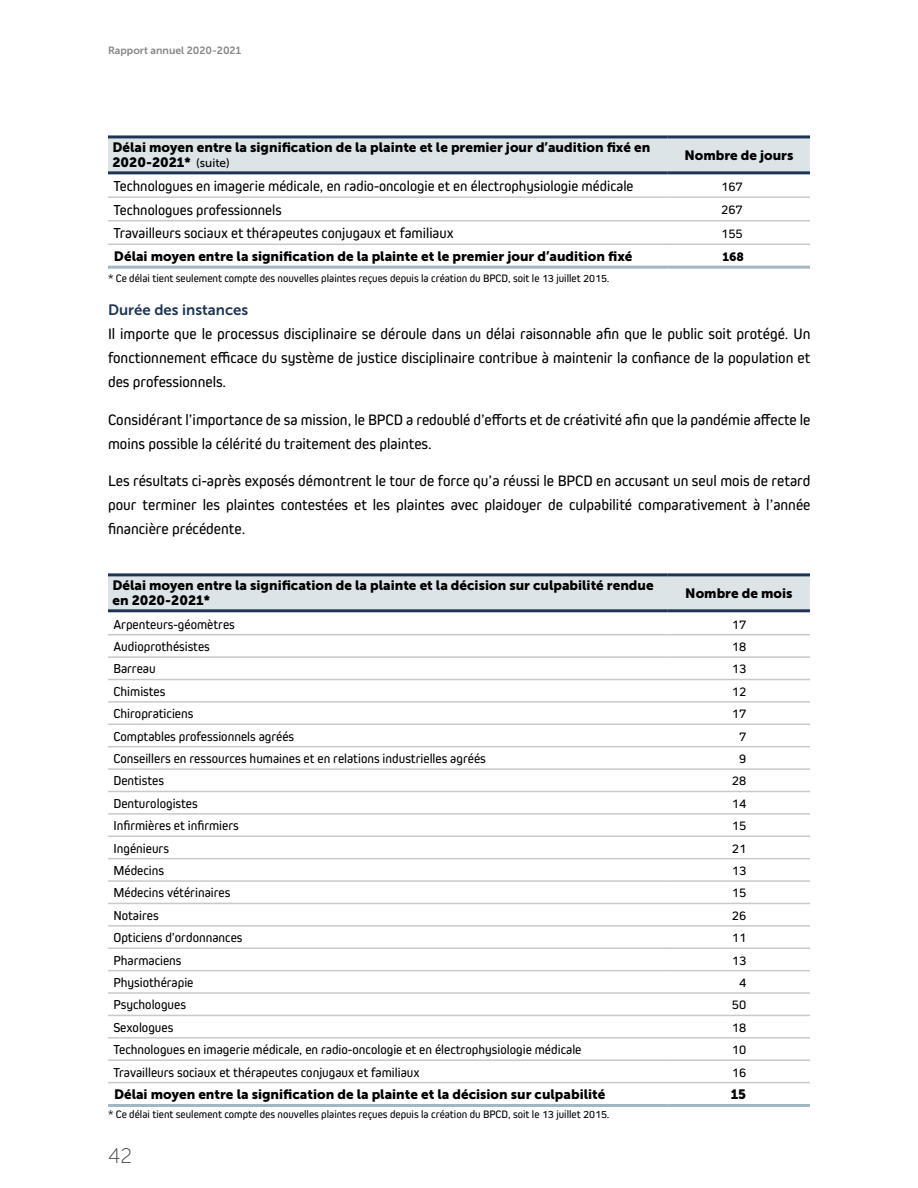
<style>
.page{position:relative;width:918px;height:1188px;background:#fff}
.page>*{position:absolute;margin:0;border:0;box-sizing:border-box;transform-origin:0 0}
.t1{font:21px "Museo Sans 100";color:#414141}
.t2{font:15.75px/24px "Kiro";color:#000;text-align:justify}
.t3{font:15px "Kiro";color:#000}
.t4{font:15px "Museo Sans 700";color:#1e3456}
.t5{font:13.5px "Kiro";color:#000}
.t6{font:13.5px/15px "Museo Sans 900";color:#000}
.t7{font:12px "Museo Sans 500";color:#000}
.t8{font:12px "Museo Sans 900";color:#000}
.t9{font:11.25px "Kiro";color:#000}
.t10{font:10.5px "Museo Sans 700";color:#868787}
</style>
<div class="page">
<div style="left:108px;top:138px;width:702px;height:33px;background:#dde4e8"></div>
<hr style="left:108px;top:135px;width:560px;height:3px;background:#1e3456">
<hr style="left:668px;top:135px;width:142px;height:3px;background:#1e3456">
<hr style="left:108px;top:171px;width:560px;height:3px;background:#1e3456">
<hr style="left:668px;top:171px;width:142px;height:3px;background:#1e3456">
<hr style="left:108px;top:244px;width:560px;height:1px;background:#c9c9ca">
<hr style="left:108px;top:266px;width:560px;height:3px;background:#a3b7c3">
<hr style="left:668px;top:266px;width:142px;height:3px;background:#a3b7c3">
<hr style="left:668px;top:244px;width:142px;height:1px;background:#c9c9ca">
<hr style="left:108px;top:196px;width:560px;height:2px;background:#c9c9ca">
<hr style="left:668px;top:196px;width:142px;height:2px;background:#c9c9ca">
<hr style="left:108px;top:220px;width:560px;height:1px;background:#c9c9ca">
<hr style="left:668px;top:220px;width:142px;height:1px;background:#c9c9ca">
<div style="left:108px;top:576px;width:702px;height:33px;background:#dde4e8"></div>
<hr style="left:108px;top:1104px;width:560px;height:3px;background:#a3b7c3">
<hr style="left:668px;top:1104px;width:142px;height:3px;background:#a3b7c3">
<hr style="left:108px;top:634px;width:560px;height:1px;background:#c9c9ca">
<hr style="left:668px;top:634px;width:142px;height:1px;background:#c9c9ca">
<hr style="left:108px;top:656px;width:560px;height:2px;background:#c9c9ca">
<hr style="left:668px;top:656px;width:142px;height:2px;background:#c9c9ca">
<hr style="left:108px;top:679px;width:560px;height:1px;background:#c9c9ca">
<hr style="left:668px;top:679px;width:142px;height:1px;background:#c9c9ca">
<hr style="left:108px;top:701px;width:560px;height:2px;background:#c9c9ca">
<hr style="left:668px;top:701px;width:142px;height:2px;background:#c9c9ca">
<hr style="left:108px;top:724px;width:560px;height:1px;background:#c9c9ca">
<hr style="left:668px;top:724px;width:142px;height:1px;background:#c9c9ca">
<hr style="left:108px;top:746px;width:560px;height:1px;background:#c9c9ca">
<hr style="left:668px;top:746px;width:142px;height:1px;background:#c9c9ca">
<hr style="left:108px;top:768px;width:560px;height:2px;background:#c9c9ca">
<hr style="left:668px;top:768px;width:142px;height:2px;background:#c9c9ca">
<hr style="left:108px;top:791px;width:560px;height:1px;background:#c9c9ca">
<hr style="left:668px;top:791px;width:142px;height:1px;background:#c9c9ca">
<hr style="left:108px;top:813px;width:560px;height:2px;background:#c9c9ca">
<hr style="left:668px;top:813px;width:142px;height:2px;background:#c9c9ca">
<hr style="left:108px;top:836px;width:560px;height:1px;background:#c9c9ca">
<hr style="left:668px;top:836px;width:142px;height:1px;background:#c9c9ca">
<hr style="left:108px;top:858px;width:560px;height:1px;background:#c9c9ca">
<hr style="left:668px;top:858px;width:142px;height:1px;background:#c9c9ca">
<hr style="left:108px;top:880px;width:560px;height:2px;background:#c9c9ca">
<hr style="left:668px;top:880px;width:142px;height:2px;background:#c9c9ca">
<hr style="left:108px;top:903px;width:560px;height:1px;background:#c9c9ca">
<hr style="left:668px;top:903px;width:142px;height:1px;background:#c9c9ca">
<hr style="left:108px;top:925px;width:560px;height:2px;background:#c9c9ca">
<hr style="left:668px;top:925px;width:142px;height:2px;background:#c9c9ca">
<hr style="left:108px;top:947px;width:560px;height:2px;background:#c9c9ca">
<hr style="left:668px;top:947px;width:142px;height:2px;background:#c9c9ca">
<hr style="left:108px;top:970px;width:560px;height:1px;background:#c9c9ca">
<hr style="left:668px;top:970px;width:142px;height:1px;background:#c9c9ca">
<hr style="left:108px;top:992px;width:560px;height:2px;background:#c9c9ca">
<hr style="left:668px;top:992px;width:142px;height:2px;background:#c9c9ca">
<hr style="left:108px;top:1015px;width:560px;height:1px;background:#c9c9ca">
<hr style="left:668px;top:1015px;width:142px;height:1px;background:#c9c9ca">
<hr style="left:108px;top:1037px;width:560px;height:2px;background:#c9c9ca">
<hr style="left:668px;top:1037px;width:142px;height:2px;background:#c9c9ca">
<hr style="left:108px;top:1059px;width:560px;height:2px;background:#c9c9ca">
<hr style="left:668px;top:1059px;width:142px;height:2px;background:#c9c9ca">
<hr style="left:108px;top:1082px;width:560px;height:1px;background:#c9c9ca">
<hr style="left:668px;top:1082px;width:142px;height:1px;background:#c9c9ca">
<hr style="left:108px;top:573px;width:560px;height:3px;background:#1e3456">
<hr style="left:668px;top:573px;width:142px;height:3px;background:#1e3456">
<hr style="left:108px;top:609px;width:560px;height:3px;background:#1e3456">
<hr style="left:668px;top:609px;width:142px;height:3px;background:#1e3456">
<p class="t10" style="left:108px;top:45px;width:135px">Rapport annuel 2020-2021</p>
<p class="t6" style="left:112px;top:140px;width:539px">Délai moyen entre la signification de la plainte et le premier jour d’audition fixé en<br>2020-2021*</p>
<p class="t6" style="left:684px;top:148px;width:111px">Nombre de jours</p>
<p class="t3" style="left:113px;top:177px;width:522px">Technologues en imagerie médicale, en radio-oncologie et en électrophysiologie médicale</p>
<p class="t5" style="left:721px;top:178px;width:23px">167</p>
<p class="t3" style="left:113px;top:201px;width:170px">Technologues professionnels</p>
<p class="t5" style="left:721px;top:202px;width:23px">267</p>
<p class="t3" style="left:113px;top:225px;width:342px">Travailleurs sociaux et thérapeutes conjugaux et familiaux</p>
<p class="t5" style="left:721px;top:225px;width:23px">155</p>
<p class="t6" style="left:114px;top:249px;width:520px">Délai moyen entre la signification de la plainte et le premier jour d’audition fixé</p>
<p class="t8" style="left:722px;top:250px;width:23px">168</p>
<p class="t9" style="left:108px;top:272px;width:503px">* Ce délai tient seulement compte des nouvelles plaintes reçues depuis la création du BPCD, soit le 13 juillet 2015.</p>
<p class="t4" style="left:108px;top:302px;width:142px">Durée des instances</p>
<p class="t2" style="left:108px;top:322px;width:704px">Il importe que le processus disciplinaire se déroule dans un délai raisonnable afin que le public soit protégé. Un fonctionnement efficace du système de justice disciplinaire contribue à maintenir la confiance de la population et des professionnels.</p>
<p class="t2" style="left:108px;top:407px;width:704px">Considérant l’importance de sa mission, le BPCD a redoublé d’efforts et de créativité afin que la pandémie affecte le moins possible la célérité du traitement des plaintes.</p>
<p class="t2" style="left:108px;top:469px;width:704px">Les résultats ci-après exposés démontrent le tour de force qu’a réussi le BPCD en accusant un seul mois de retard pour terminer les plaintes contestées et les plaintes avec plaidoyer de culpabilité comparativement à l’année financière précédente.</p>
<p class="t7" style="left:196px;top:156px;width:35px">(suite)</p>
<p class="t6" style="left:112px;top:578px;width:543px">Délai moyen entre la signification de la plainte et la décision sur culpabilité rendue en 2020-2021*</p>
<p class="t6" style="left:685px;top:586px;width:109px">Nombre de mois</p>
<p class="t5" style="left:113px;top:616px;width:123px">Arpenteurs-géomètres</p>
<p class="t5" style="left:732px;top:616px;width:16px">17</p>
<p class="t5" style="left:113px;top:639px;width:98px">Audioprothésistes</p>
<p class="t5" style="left:732px;top:639px;width:16px">18</p>
<p class="t5" style="left:113px;top:661px;width:44px">Barreau</p>
<p class="t5" style="left:732px;top:661px;width:16px">13</p>
<p class="t5" style="left:113px;top:684px;width:54px">Chimistes</p>
<p class="t5" style="left:732px;top:684px;width:16px">12</p>
<p class="t5" style="left:113px;top:706px;width:82px">Chiropraticiens</p>
<p class="t5" style="left:732px;top:706px;width:16px">17</p>
<p class="t5" style="left:113px;top:728px;width:182px">Comptables professionnels agréés</p>
<p class="t5" style="left:739px;top:728px;width:9px">7</p>
<p class="t5" style="left:113px;top:751px;width:374px">Conseillers en ressources humaines et en relations industrielles agréés</p>
<p class="t5" style="left:739px;top:751px;width:9px">9</p>
<p class="t5" style="left:113px;top:773px;width:52px">Dentistes</p>
<p class="t5" style="left:732px;top:773px;width:16px">28</p>
<p class="t5" style="left:113px;top:796px;width:86px">Denturologistes</p>
<p class="t5" style="left:732px;top:796px;width:16px">14</p>
<p class="t5" style="left:113px;top:818px;width:127px">Infirmières et infirmiers</p>
<p class="t5" style="left:732px;top:818px;width:16px">15</p>
<p class="t5" style="left:113px;top:840px;width:57px">Ingénieurs</p>
<p class="t5" style="left:732px;top:840px;width:16px">21</p>
<p class="t5" style="left:113px;top:863px;width:52px">Médecins</p>
<p class="t5" style="left:732px;top:863px;width:16px">13</p>
<p class="t5" style="left:113px;top:885px;width:119px">Médecins vétérinaires</p>
<p class="t5" style="left:732px;top:885px;width:16px">15</p>
<p class="t5" style="left:113px;top:908px;width:47px">Notaires</p>
<p class="t5" style="left:732px;top:908px;width:16px">26</p>
<p class="t5" style="left:113px;top:930px;width:131px">Opticiens d’ordonnances</p>
<p class="t5" style="left:732px;top:930px;width:16px">11</p>
<p class="t5" style="left:113px;top:952px;width:70px">Pharmaciens</p>
<p class="t5" style="left:732px;top:952px;width:16px">13</p>
<p class="t5" style="left:113px;top:975px;width:82px">Physiothérapie</p>
<p class="t5" style="left:739px;top:975px;width:9px">4</p>
<p class="t5" style="left:113px;top:997px;width:74px">Psychologues</p>
<p class="t5" style="left:732px;top:997px;width:16px">50</p>
<p class="t5" style="left:113px;top:1020px;width:61px">Sexologues</p>
<p class="t5" style="left:732px;top:1020px;width:16px">18</p>
<p class="t5" style="left:113px;top:1042px;width:470px">Technologues en imagerie médicale, en radio-oncologie et en électrophysiologie médicale</p>
<p class="t5" style="left:732px;top:1042px;width:16px">10</p>
<p class="t5" style="left:113px;top:1064px;width:308px">Travailleurs sociaux et thérapeutes conjugaux et familiaux</p>
<p class="t5" style="left:732px;top:1064px;width:16px">16</p>
<p class="t6" style="left:114px;top:1087px;width:493px">Délai moyen entre la signification de la plainte et la décision sur culpabilité</p>
<p class="t6" style="left:731px;top:1087px;width:17px">15</p>
<p class="t9" style="left:108px;top:1107px;width:503px">* Ce délai tient seulement compte des nouvelles plaintes reçues depuis la création du BPCD, soit le 13 juillet 2015.</p>
<h1 class="t1" style="left:108px;top:1144px;width:26px">42</h1>
</div>
